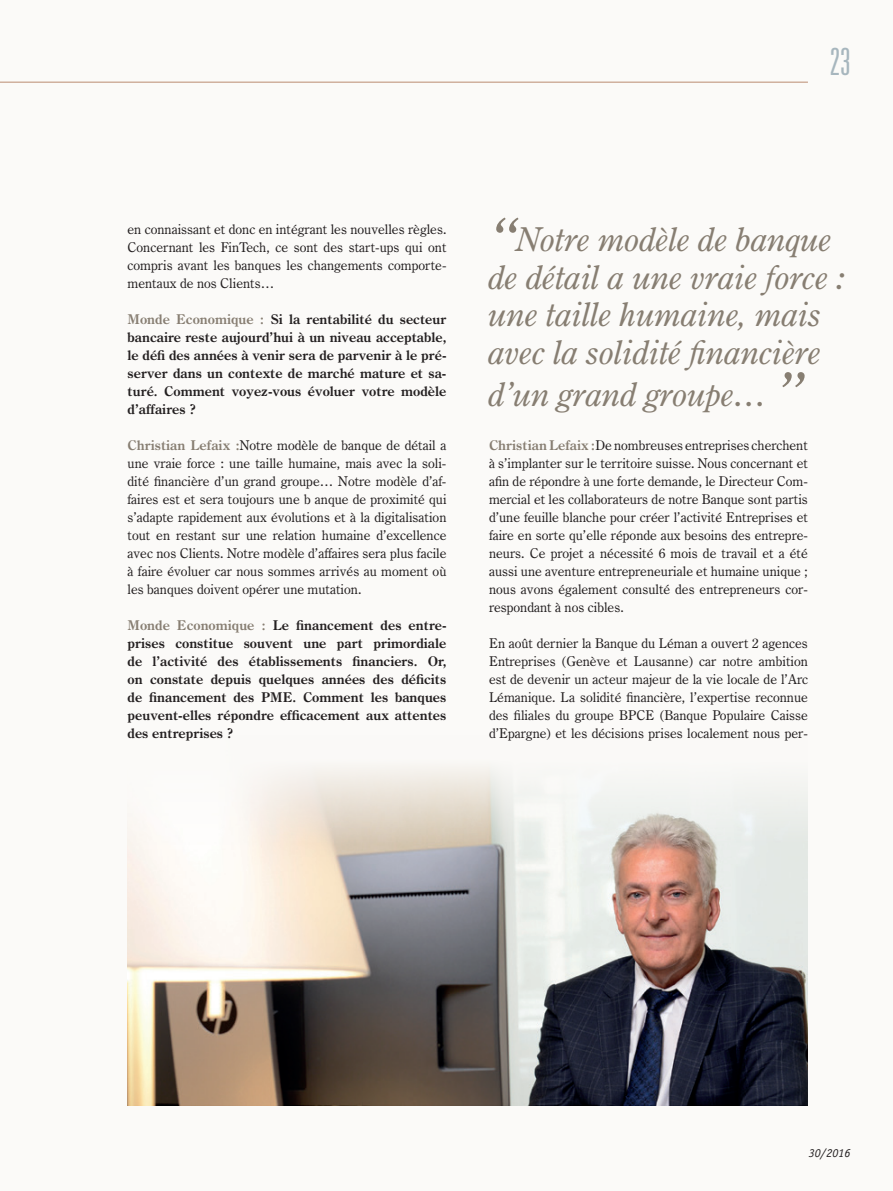
<style>
.page{position:relative;width:893px;height:1191px;background:#fbfaf8}
.page>*{position:absolute;margin:0;border:0;box-sizing:border-box;transform-origin:0 0}
.t1{font:300 ultra-condensed 37.5px "Univers";color:#a7b6be}
.t2{font:italic 33px/37.5px "Century Oldstyle BT";color:#877e72}
.t3{font:13.5px/18px "Century Oldstyle BT";color:#231f20;text-align:justify}
.t4{font:700 13.5px/18px "Century Oldstyle BT";color:#231f20;text-align:justify}
.t5{font:italic 12px "Officina Serif";color:#231f20}
.s1{color:#877e72}
.s2{font-weight:700;color:#877e72}
.s3{font-size:60px}
</style>
<div class="page">
<img style="left:128px;top:768px;width:680px;height:337px">
<hr style="left:0;top:82px;width:808px;height:1px;background:#ba8c71">
<h1 class="t1" style="left:830px;top:42px;width:22px">23</h1>
<p class="t3" style="left:128px;top:220px;width:320px">en connaissant et donc en intégrant les nouvelles règles.<br>Concernant les FinTech, ce sont des start-ups qui ont compris avant les banques les changements comporte&shy;mentaux de nos Clients…</p>
<p class="t4" style="left:128px;top:310px;width:320px"><span class="s1">Monde Economique :</span> Si la rentabilité du secteur bancaire reste aujourd’hui à un niveau acceptable, le défi des années à venir sera de parvenir à le pré&shy;server dans un contexte de marché mature et sa&shy;turé. Comment voyez-vous évoluer votre modèle d’affaires ?</p>
<p class="t3" style="left:128px;top:436px;width:320px"><span class="s2">Christian Lefaix :</span>Notre modèle de banque de détail a une vraie force : une taille humaine, mais avec la soli&shy;dité financière d’un grand groupe… Notre modèle d’af&shy;faires est et sera toujours une b anque de proximité qui s’adapte rapidement aux évolutions et à la digitalisation tout en restant sur une relation humaine d’excellence avec nos Clients. Notre modèle d’affaires sera plus facile à faire évoluer car nous sommes arrivés au moment où les banques doivent opérer une mutation.</p>
<p class="t4" style="left:128px;top:616px;width:320px"><span class="s1">Monde Economique :</span> Le financement des entre&shy;prises constitue souvent une part primordiale de l’activité des établissements financiers. Or, on constate depuis quelques années des déficits de financement des PME. Comment les banques peuvent-elles répondre efficacement aux attentes des entreprises ?</p>
<h2 class="t2" style="left:489px;top:220px;width:359px"><span class="s3">“</span>Notre modèle de banque de détail a une vraie force : une taille humaine, mais avec la solidité financière</h2>
<h2 class="t2" style="left:489px;top:375px;width:316px">d’un grand groupe… <span class="s3">”</span></h2>
<p class="t3" style="left:489px;top:436px;width:320px"><span class="s2">Christian Lefaix :</span>De nombreuses entreprises cherchent à s’implanter sur le territoire suisse. Nous concernant et afin de répondre à une forte demande, le Directeur Com&shy;mercial et les collaborateurs de notre Banque sont partis d’une feuille blanche pour créer l’activité Entreprises et faire en sorte qu’elle réponde aux besoins des entrepre&shy;neurs. Ce projet a nécessité 6 mois de travail et a été aussi une aventure entrepreneuriale et humaine unique ; nous avons également consulté des entrepreneurs cor&shy;respondant à nos cibles.</p>
<p class="t3" style="left:489px;top:634px;width:320px">En août dernier la Banque du Léman a ouvert 2 agences Entreprises (Genève et Lausanne) car notre ambition est de devenir un acteur majeur de la vie locale de l’Arc Lémanique. La solidité financière, l’expertise reconnue des filiales du groupe BPCE (Banque Populaire Caisse d’Epargne) et les décisions prises localement nous per-</p>
<p class="t5" style="left:809px;top:1145px;width:43px">30/2016</p>
</div>
